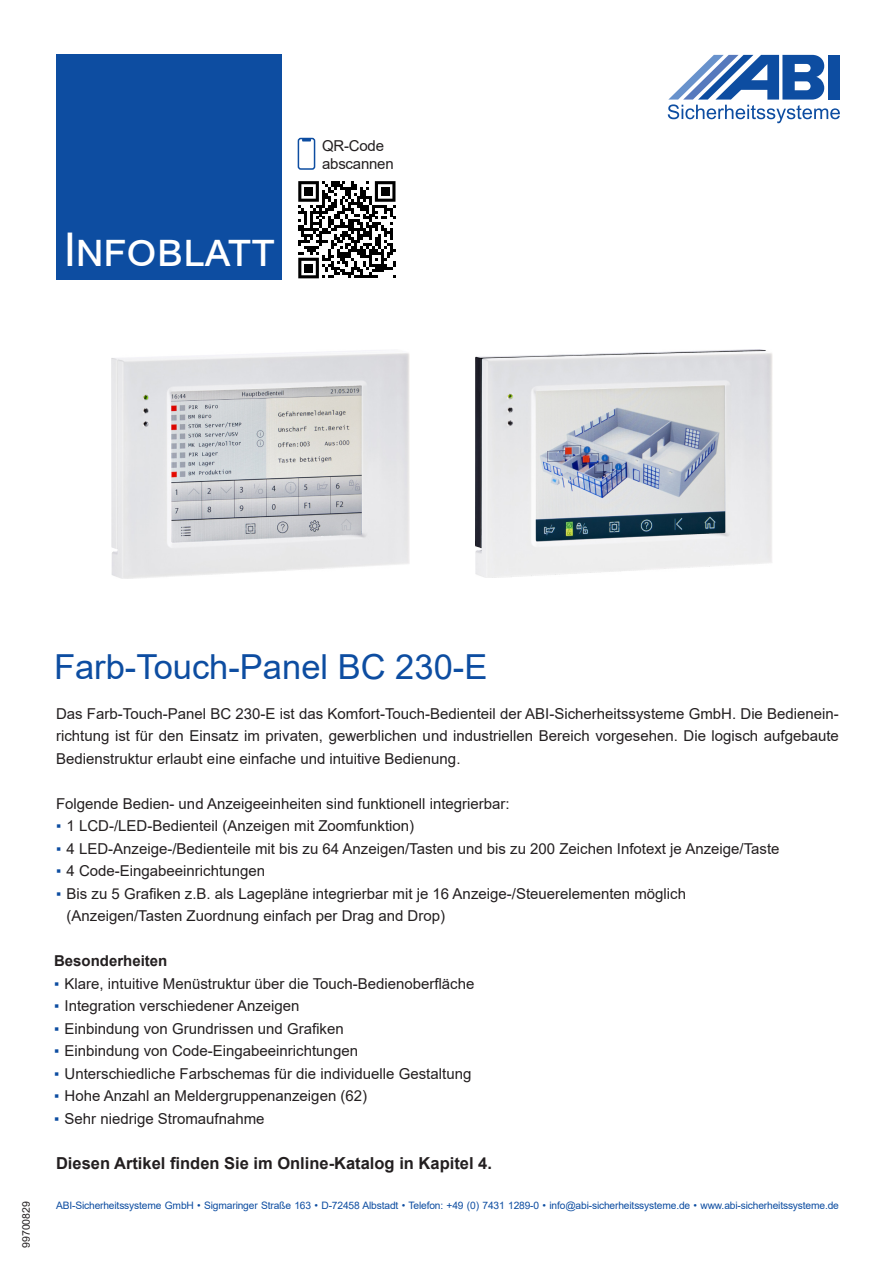
<style>
.page{position:relative;width:893px;height:1263px;background:#fff}
.page>*{position:absolute;margin:0;border:0;box-sizing:border-box;transform-origin:0 0}
.t1{font:46.5px "Arial";letter-spacing:-.01em;color:#fff}
.Überschrift_blau_mW{font:34.5px "Arial";color:#0d4da1}
.Fließtext{font:700 16.5px "Arial";color:#231f20}
.t2{font:15px/22.5px "Arial";color:#231f20;text-align:justify}
.Überschrift_schwarz{font:700 15px "Arial";color:#231f20}
.t3{font:10.5px "Arial";color:#231f20}
.t4{font:10.2px "Arial";letter-spacing:-.015em;color:#0d4da1}
.s1{color:#0d4da1}
</style>
<div class="page">
<img style="left:475px;top:349px;width:298px;height:229px">
<svg style="left:668px;top:55px;width:172px;height:68px"></svg>
<div style="left:56px;top:54px;width:226px;height:226px;background:#0d4da1"></div>
<img style="left:112px;top:350px;width:297px;height:229px">
<div style="left:298px;top:138px;width:17px;height:32px;border:2px solid #0d4da1;border-radius:2px"></div>
<svg style="left:302px;top:138px;width:9px;height:3px"></svg>
<svg style="left:298px;top:181px;width:98px;height:98px"></svg>
<svg style="left:298px;top:181px;width:97px;height:97px"></svg>
<div style="left:304px;top:187px;width:9px;height:9px;background:#000"></div>
<div style="left:381px;top:187px;width:9px;height:9px;background:#000"></div>
<div style="left:304px;top:264px;width:9px;height:8px;background:#000"></div>
<p class="t1" style="left:63px;top:217px;width:213px">Infoblatt</p>
<p class="t2" style="left:322px;top:134px;width:63px">QR-Code</p>
<p class="t2" style="left:322px;top:152px;width:73px">abscannen</p>
<p class="t3" style="left:19px;top:1248px;width:48px;rotate:-90deg">99700829</p>
<p class="Überschrift_blau_mW" style="left:54px;top:643px;width:435px">Farb-Touch-Panel BC 230-E</p>
<p class="t2" style="left:56px;top:702px;width:784px">Das Farb-Touch-Panel BC 230-E ist das Komfort-Touch-Bedienteil der ABI-Sicherheitssysteme GmbH. Die Bedienein&shy;richtung ist für den Einsatz im privaten, gewerblichen und industriellen Bereich vorgesehen. Die logisch aufgebaute Bedienstruktur erlaubt eine einfache und intuitive Bedienung.</p>
<p class="t2" style="left:56px;top:792px;width:455px">Folgende Bedien- und Anzeigeeinheiten sind funktionell integrierbar:</p>
<p class="t2" style="left:56px;top:814px;width:360px"><span class="s1">▪</span> 1 LCD-/LED-Bedienteil (Anzeigen mit Zoomfunktion)</p>
<p class="t2" style="left:56px;top:837px;width:725px"><span class="s1">▪</span> 4 LED-Anzeige-/Bedienteile mit bis zu 64 Anzeigen/Tasten und bis zu 200 Zeichen Infotext je Anzeige/Taste</p>
<p class="t2" style="left:56px;top:859px;width:210px"><span class="s1">▪</span> 4 Code-Eingabeeinrichtungen</p>
<p class="t2" style="left:67px;top:882px;width:621px;text-indent:-10px"><span class="s1">▪</span> Bis zu 5 Grafiken z.B. als Lagepläne integrierbar mit je 16 Anzeige-/Steuerelementen möglich (Anzeigen/Tasten Zuordnung einfach per Drag and Drop)</p>
<p class="Überschrift_schwarz" style="left:54px;top:950px;width:115px">Besonderheiten</p>
<p class="t2" style="left:54px;top:972px;width:422px"><span class="s1">▪</span> Klare, intuitive Menüstruktur über die Touch-Bedienoberfläche</p>
<p class="t2" style="left:54px;top:995px;width:247px"><span class="s1">▪</span> Integration verschiedener Anzeigen</p>
<p class="t2" style="left:54px;top:1017px;width:291px"><span class="s1">▪</span> Einbindung von Grundrissen und Grafiken</p>
<p class="t2" style="left:54px;top:1040px;width:305px"><span class="s1">▪</span> Einbindung von Code-Eingabeeinrichtungen</p>
<p class="t2" style="left:54px;top:1062px;width:419px"><span class="s1">▪</span> Unterschiedliche Farbschemas für die individuelle Gestaltung</p>
<p class="t2" style="left:54px;top:1085px;width:315px"><span class="s1">▪</span> Hohe Anzahl an Meldergruppenanzeigen (62)</p>
<p class="t2" style="left:54px;top:1107px;width:212px"><span class="s1">▪</span> Sehr niedrige Stromaufnahme</p>
<p class="Fließtext" style="left:56px;top:1152px;width:437px">Diesen Artikel finden Sie im Online-Katalog in Kapitel 4.</p>
<p class="t4" style="left:56px;top:1198px;width:784px">ABI-Sicherheitssysteme GmbH • Sigmaringer Straße 163 • D-72458 Albstadt • Telefon: +49 (0) 7431 1289-0 • info@abi-sicherheitssysteme.de • www.abi-sicherheitssysteme.de</p>
</div>
